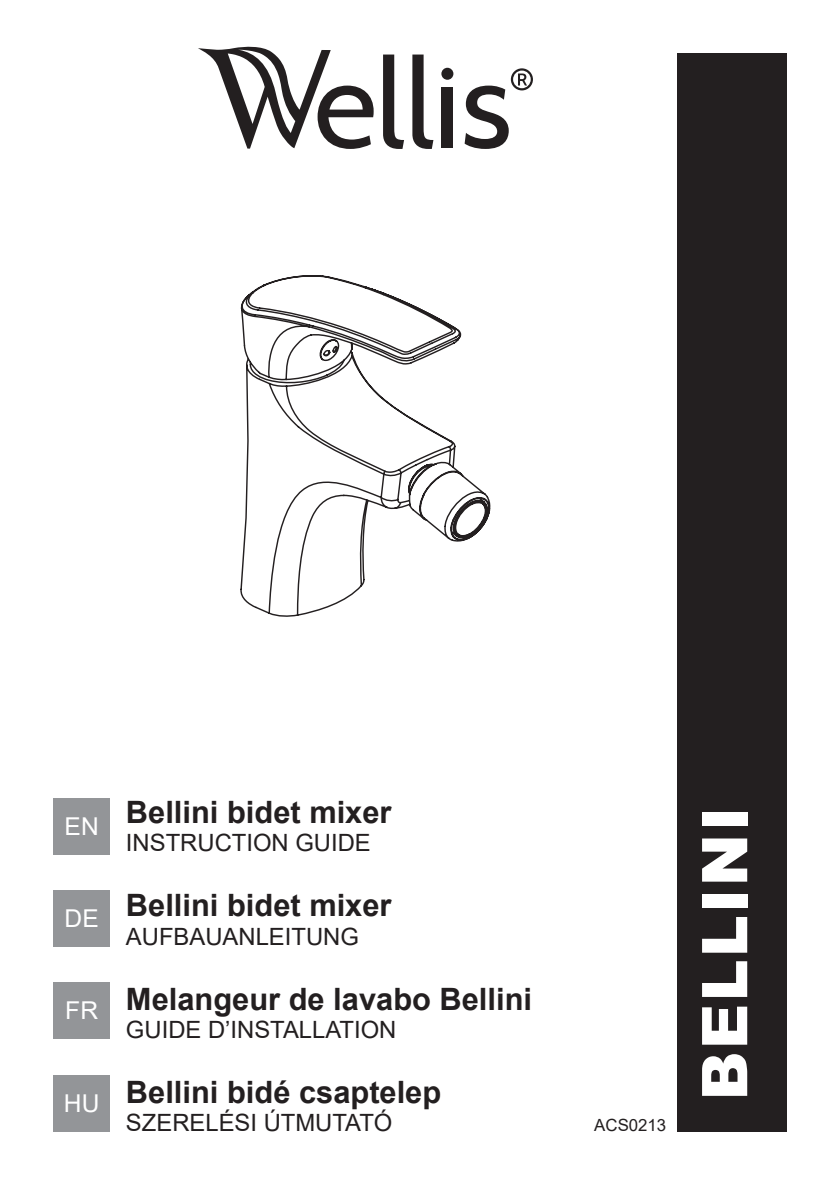
<style>
.page{position:relative;width:840px;height:1191px;background:#fff}
.page>*{position:absolute;margin:0;border:0;box-sizing:border-box;transform-origin:0 0}
.t1{font:900 63px "Arial";letter-spacing:.035em;color:#fff}
.t2{font:700 30.8px "Arial";color:#231f20}
.t3{font:24.6px "Arial";color:#fff}
.t4{font:23.8px "Arial";color:#231f20}
.t5{font:16.8px "Arial";color:#231f20}
</style>
<div class="page">
<div style="left:53px;top:797px;width:57px;height:57px;background:#939598"></div>
<div style="left:53px;top:889px;width:57px;height:57px;background:#939598"></div>
<div style="left:53px;top:981px;width:57px;height:57px;background:#939598"></div>
<div style="left:53px;top:1074px;width:57px;height:57px;background:#939598"></div>
<div style="left:677px;top:53px;width:109px;height:1078px;background:#231f20"></div>
<div style="left:441px;top:68px;width:12px;height:12px;background:#231f20;border-radius:50%"></div>
<svg style="left:383px;top:55px;width:21px;height:94px"></svg>
<svg style="left:412px;top:55px;width:21px;height:94px"></svg>
<div style="left:441px;top:87px;width:12px;height:61px;background:#231f20"></div>
<svg style="left:464px;top:68px;width:68px;height:81px"></svg>
<svg style="left:198px;top:46px;width:175px;height:103px"></svg>
<svg style="left:240px;top:275px;width:251px;height:342px"></svg>
<h4 class="t3" style="left:65px;top:809px;width:36px">EN</h4>
<h4 class="t3" style="left:65px;top:901px;width:36px">DE</h4>
<h4 class="t3" style="left:65px;top:993px;width:34px">FR</h4>
<h4 class="t3" style="left:64px;top:1086px;width:37px">HU</h4>
<h2 class="t2" style="left:126px;top:790px;width:267px">Bellini bidet mixer</h2>
<h3 class="t4" style="left:126px;top:826px;width:246px">INSTRUCTION GUIDE</h3>
<h2 class="t2" style="left:126px;top:883px;width:267px">Bellini bidet mixer</h2>
<h3 class="t4" style="left:126px;top:920px;width:234px">AUFBAUANLEITUNG</h3>
<h2 class="t2" style="left:126px;top:977px;width:407px">Melangeur de lavabo Bellini</h2>
<h3 class="t4" style="left:126px;top:1013px;width:272px">GUIDE D’INSTALLATION</h3>
<h2 class="t2" style="left:126px;top:1070px;width:316px">Bellini bidé csaptelep</h2>
<h3 class="t4" style="left:126px;top:1106px;width:268px">SZERELÉSI ÚTMUTATÓ</h3>
<h5 class="t5" style="left:594px;top:1114px;width:73px">ACS0213</h5>
<h1 class="t1" style="left:678px;top:1100px;width:295px;rotate:-90deg">BELLINI</h1>
</div>
